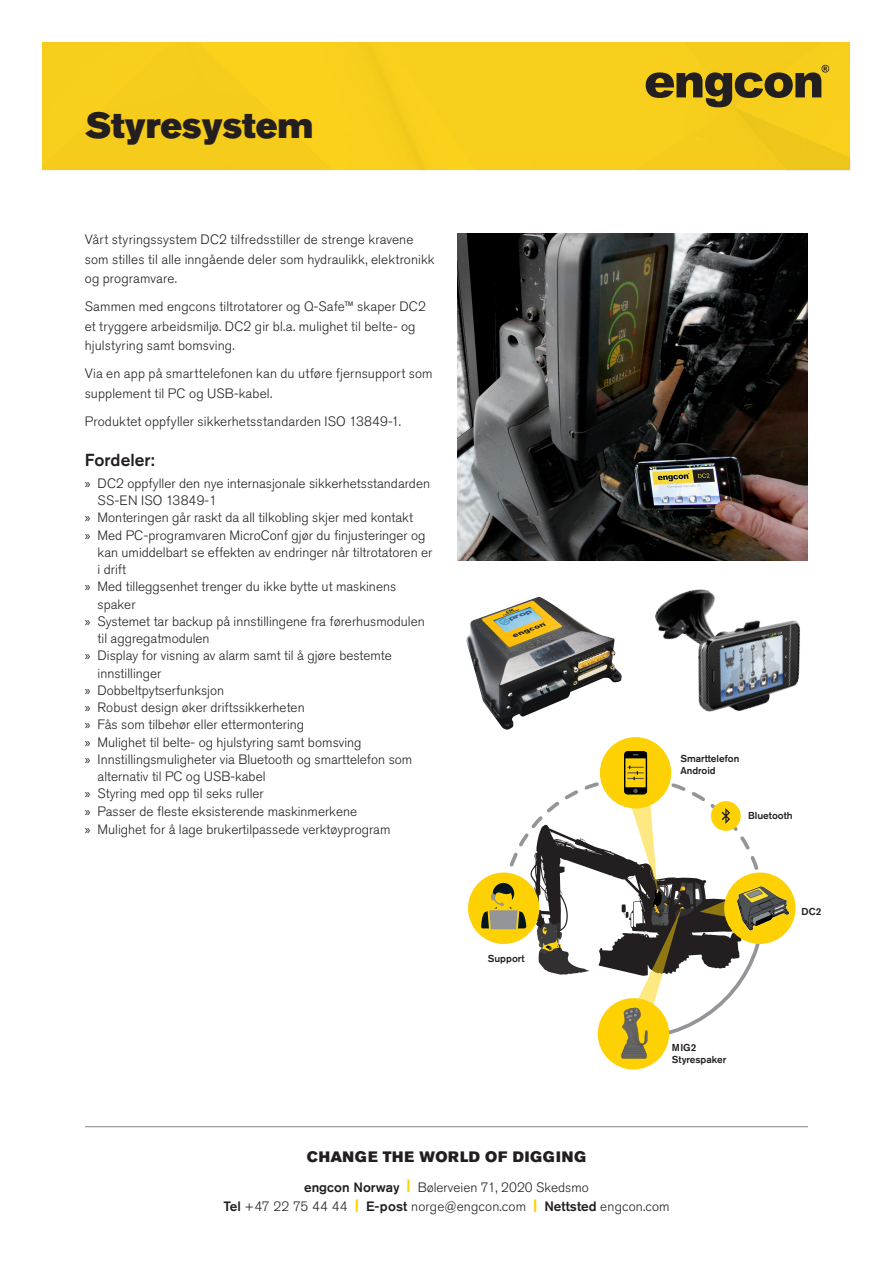
<style>
.page{position:relative;width:893px;height:1263px;background:#fff}
.page>*{position:absolute;margin:0;border:0;box-sizing:border-box;transform-origin:0 0}
.Product_heading{font:36px "Akzidenz Grotesk Pro Super";color:#231f20}
.t1{font:500 17.25px "Akzidenz Grotesk Pro";color:#231f20}
.t2{font:15px "Akzidenz Grotesk Pro Super";letter-spacing:.05em;color:#231f20}
.Brödtext1{font:300 13.5px/17.2px "Akzidenz Grotesk Pro";color:#231f20}
.t3{font:500 10.05px "Akzidenz Grotesk Pro";color:#231f20}
.s1{font-family:"Myriad Pro";font-weight:400}
.s2{font-weight:500}
.s3{font-family:"Akzidenz Grotesk Pro Super";font-weight:400;color:#fed105}
</style>
<div class="page">
<div style="left:43px;top:43px;width:807px;height:128px;background:#f8cf1c"></div>
<hr style="left:85px;top:1126px;width:723px;height:1px;background:#808285">
<svg style="left:468px;top:738px;width:328px;height:332px"></svg>
<img style="left:457px;top:234px;width:351px;height:327px">
<img style="left:625px;top:589px;width:176px;height:160px">
<img style="left:466px;top:597px;width:156px;height:132px">
<h1 class="Product_heading" style="left:85px;top:102px;width:230px">Styresystem</h1>
<p class="Brödtext1" style="left:85px;top:230px;width:351px;line-height:19.5px">Vårt styringssystem DC2 tilfredsstiller de strenge kravene som stilles til alle inngående deler som hydraulikk, elektronikk og programvare.</p>
<p class="Brödtext1" style="left:85px;top:297px;width:343px;line-height:19.5px">Sammen med engcons tiltrotatorer og Q-Safe™ skaper DC2 et tryggere arbeidsmiljø. DC2 gir bl.a. mulighet til belte- og hjulstyring samt bomsving.</p>
<p class="Brödtext1" style="left:85px;top:364px;width:349px;line-height:19.5px">Via en app på smarttelefonen kan du utføre fjernsupport som supplement til PC og USB-kabel.</p>
<p class="Brödtext1" style="left:85px;top:412px;width:318px">Produktet oppfyller sikkerhetsstandarden ISO 13849-1.</p>
<h2 class="t1" style="left:85px;top:449px;width:72px">Fordeler:</h2>
<p class="Brödtext1" style="left:98px;top:474px;width:334px;text-indent:-13px"><span class="s1">»</span> DC2 oppfyller den nye internasjonale sikkerhetsstandarden<br>SS-EN ISO 13849-1</p>
<p class="Brödtext1" style="left:85px;top:509px;width:330px"><span class="s1">»</span> Monteringen går raskt da all tilkobling skjer med kontakt</p>
<p class="Brödtext1" style="left:98px;top:526px;width:336px;text-indent:-13px"><span class="s1">»</span> Med PC-programvaren MicroConf gjør du finjusteringer og kan umiddelbart se effekten av endringer når tiltrotatoren er i drift</p>
<p class="Brödtext1" style="left:98px;top:578px;width:300px;text-indent:-13px"><span class="s1">»</span> Med tilleggsenhet trenger du ikke bytte ut maskinens spaker</p>
<p class="Brödtext1" style="left:98px;top:612px;width:329px;text-indent:-13px"><span class="s1">»</span> Systemet tar backup på innstillingene fra førerhusmodulen til aggregatmodulen</p>
<p class="Brödtext1" style="left:98px;top:647px;width:296px;text-indent:-13px"><span class="s1">»</span> Display for visning av alarm samt til å gjøre bestemte innstillinger</p>
<p class="Brödtext1" style="left:85px;top:681px;width:141px"><span class="s1">»</span> Dobbeltpytserfunksjon</p>
<p class="Brödtext1" style="left:85px;top:699px;width:221px"><span class="s1">»</span> Robust design øker driftssikkerheten</p>
<p class="Brödtext1" style="left:85px;top:716px;width:221px"><span class="s1">»</span> Fås som tilbehør eller ettermontering</p>
<p class="Brödtext1" style="left:85px;top:733px;width:278px"><span class="s1">»</span> Mulighet til belte- og hjulstyring samt bomsving</p>
<p class="Brödtext1" style="left:98px;top:750px;width:316px;text-indent:-13px"><span class="s1">»</span> Innstillingsmuligheter via Bluetooth og smarttelefon som alternativ til PC og USB-kabel</p>
<p class="Brödtext1" style="left:85px;top:785px;width:180px"><span class="s1">»</span> Styring med opp til seks ruller</p>
<p class="Brödtext1" style="left:85px;top:802px;width:274px"><span class="s1">»</span> Passer de fleste eksisterende maskinmerkene</p>
<p class="Brödtext1" style="left:85px;top:820px;width:307px"><span class="s1">»</span> Mulighet for å lage brukertilpassede verktøyprogram</p>
<p class="t3" style="left:488px;top:952px;width:38px">Support</p>
<p class="t3" style="left:680px;top:752px;width:60px">Smarttelefon</p>
<p class="t3" style="left:680px;top:764px;width:37px">Android</p>
<p class="t3" style="left:748px;top:809px;width:46px">Bluetooth</p>
<p class="t3" style="left:801px;top:905px;width:21px">DC2</p>
<p class="t3" style="left:672px;top:1041px;width:26px">MIG2</p>
<p class="t3" style="left:672px;top:1053px;width:56px">Styrespaker</p>
<p class="t2" style="left:307px;top:1146px;width:281px">CHANGE THE WORLD OF DIGGING</p>
<p class="Brödtext1" style="left:223px;top:1177px;width:448px;line-height:19.5px;text-align:center"><span class="s2">engcon Norway</span> <span class="s3">|</span> Bølerveien 71, 2020 Skedsmo<br><span class="s2">Tel</span> +47 22 75 44 44 <span class="s3">|</span> <span class="s2">E-post</span> norge@engcon.com <span class="s3">|</span> <span class="s2">Nettsted</span> engcon.com</p>
</div>
